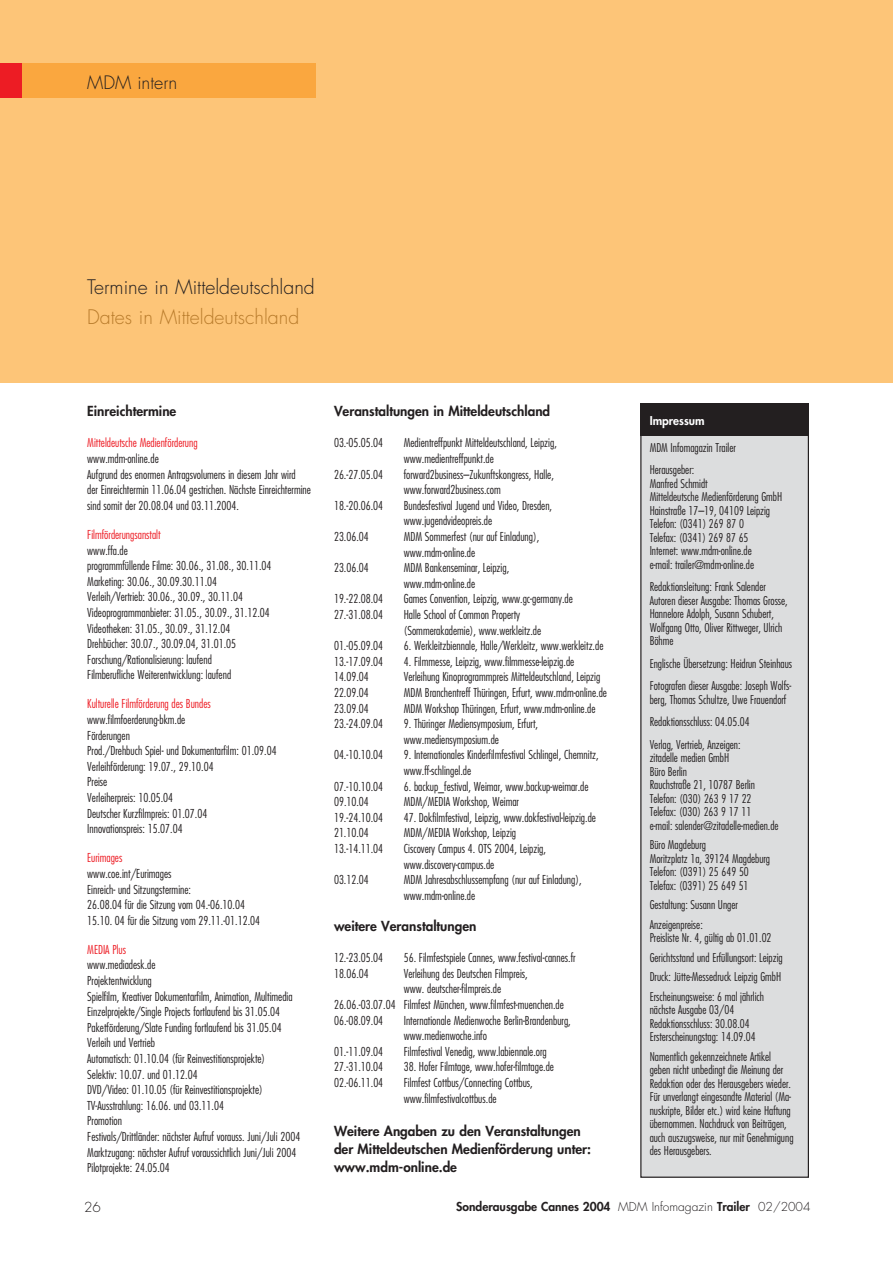
<style>
.page{position:relative;width:893px;height:1263px;background:#fff}
.page>*{position:absolute;margin:0;border:0;box-sizing:border-box;transform-origin:0 0}
.t1{font:300 19.5px "Futura";color:#231f20}
.t2{font:300 19.5px "Futura";color:#b97c2c}
.t3{font:300 18px "Futura";color:#231f20}
.t4{font:800 13.5px/18px "Futura";color:#231f20}
.t5{font:300 13.5px "Futura";color:#231f20}
.t6{font:300 condensed 12px/15.6px "Futura";color:#231f20}
.t7{font:300 condensed 12px "Futura";color:#ed1c24}
.t8{font:800 12px "Futura";color:#231f20}
.t9{font:300 condensed 11.85px/13.5px "Futura";color:#231f20}
.t10{font:800 11.85px "Futura";color:#fff}
.s1{font-weight:300}
</style>
<div class="page">
<div style="left:0;top:0;width:892px;height:383px;background:#fdc578"></div>
<div style="left:0;top:64px;width:315px;height:34px;background:#faa73f"></div>
<div style="left:0;top:64px;width:22px;height:34px;background:#ed1c24"></div>
<div style="left:641px;top:404px;width:167px;height:773px;background:#dcddde"></div>
<div style="left:640px;top:403px;width:169px;height:775px;border:1px solid #231f20"></div>
<div style="left:640px;top:403px;width:169px;height:33px;background:#231f20"></div>
<h2 class="t3" style="left:87px;top:74px;width:92px">MDM intern</h2>
<h1 class="t1" style="left:87px;top:278px;width:229px">Termine in Mitteldeutschland</h1>
<h1 class="t2" style="left:87px;top:308px;width:213px">Dates in Mitteldeutschland</h1>
<p class="t4" style="left:87px;top:403px;width:91px">Einreichtermine</p>
<p class="t7" style="left:87px;top:438px;width:112px">Mitteldeutsche Medienförderung</p>
<p class="t6" style="left:87px;top:452px;width:225px">www.mdm-online.de<br>Aufgrund des enormen Antragsvolumens in diesem Jahr wird<br>der Einreichtermin 11.06.04 gestrichen. Nächste Einreichtermine sind somit der 20.08.04 und 03.11.2004.</p>
<p class="t7" style="left:87px;top:529px;width:75px">Filmförderungsanstalt</p>
<p class="t6" style="left:87px;top:543px;width:186px">www.ffa.de<br>programmfüllende Filme: 30.06., 31.08., 30.11.04<br>Marketing: 30.06., 30.09.30.11.04<br>Verleih/Vertrieb: 30.06., 30.09., 30.11.04<br>Videoprogrammanbieter: 31.05., 30.09., 31.12.04<br>Videotheken: 31.05., 30.09., 31.12.04<br>Drehbücher: 30.07., 30.09.04, 31.01.05<br>Forschung/Rationalisierung: laufend<br>Filmberufliche Weiterentwicklung: laufend</p>
<p class="t7" style="left:87px;top:699px;width:125px">Kulturelle Filmförderung des Bundes</p>
<p class="t6" style="left:87px;top:713px;width:191px">www.filmfoerderung-bkm.de<br>Förderungen<br>Prod./Drehbuch Spiel- und Dokumentarfilm: 01.09.04<br>Verleihförderung: 19.07., 29.10.04<br>Preise<br>Verleiherpreis: 10.05.04<br>Deutscher Kurzfilmpreis: 01.07.04<br>Innovationspreis: 15.07.04</p>
<p class="t7" style="left:87px;top:853px;width:37px">Eurimages</p>
<p class="t6" style="left:87px;top:867px;width:174px">www.coe.int/Eurimages<br>Einreich- und Sitzungstermine:<br>26.08.04 für die Sitzung vom 04.-06.10.04<br>15.10. 04 für die Sitzung vom 29.11.-01.12.04</p>
<p class="t7" style="left:87px;top:944px;width:40px">MEDIA Plus</p>
<p class="t6" style="left:87px;top:958px;width:214px">www.mediadesk.de<br>Projektentwicklung<br>Spielfilm, Kreativer Dokumentarfilm, Animation, Multimedia Einzelprojekte/Single Projects fortlaufend bis 31.05.04<br>Paketförderung/Slate Funding fortlaufend bis 31.05.04<br>Verleih und Vertrieb<br>Automatisch: 01.10.04 (für Reinvestitionsprojekte)<br>Selektiv: 10.07. und 01.12.04<br>DVD/Video: 01.10.05 (für Reinvestitionsprojekte)<br>TV-Ausstrahlung: 16.06. und 03.11.04<br>Promotion<br>Festivals/Drittländer: nächster Aufruf vorauss. Juni/Juli 2004<br>Marktzugang: nächster Aufruf voraussichtlich Juni/Juli 2004<br>Pilotprojekte: 24.05.04</p>
<p class="t4" style="left:334px;top:403px;width:218px">Veranstaltungen in Mitteldeutschland</p>
<p class="t6" style="left:334px;top:436px;width:51px">03.-05.05.04</p>
<p class="t6" style="left:404px;top:436px;width:154px">Medientreffpunkt Mitteldeutschland, Leipzig, www.medientreffpunkt.de</p>
<p class="t6" style="left:334px;top:467px;width:51px">26.-27.05.04</p>
<p class="t6" style="left:404px;top:467px;width:152px">forward2business–Zukunftskongress, Halle, www.forward2business.com</p>
<p class="t6" style="left:334px;top:498px;width:51px">18.-20.06.04</p>
<p class="t6" style="left:404px;top:498px;width:150px">Bundesfestival Jugend und Video, Dresden, www.jugendvideopreis.de</p>
<p class="t6" style="left:334px;top:530px;width:36px">23.06.04</p>
<p class="t6" style="left:404px;top:530px;width:137px">MDM Sommerfest (nur auf Einladung), www.mdm-online.de</p>
<p class="t6" style="left:334px;top:561px;width:36px">23.06.04</p>
<p class="t6" style="left:404px;top:561px;width:107px">MDM Bankenseminar, Leipzig, www.mdm-online.de</p>
<p class="t6" style="left:334px;top:592px;width:51px">19.-22.08.04</p>
<p class="t6" style="left:404px;top:592px;width:171px">Games Convention, Leipzig, www.gc-germany.de</p>
<p class="t6" style="left:334px;top:608px;width:51px">27.-31.08.04</p>
<p class="t6" style="left:404px;top:608px;width:139px">Halle School of Common Property (Sommerakademie), www.werkleitz.de</p>
<p class="t6" style="left:334px;top:639px;width:51px">01.-05.09.04</p>
<p class="t6" style="left:404px;top:639px;width:201px">6. Werkleitzbiennale, Halle/Werkleitz, www.werkleitz.de</p>
<p class="t6" style="left:334px;top:654px;width:51px">13.-17.09.04</p>
<p class="t6" style="left:404px;top:654px;width:172px">4. Filmmesse, Leipzig, www.filmmesse-leipzig.de</p>
<p class="t6" style="left:334px;top:670px;width:36px">14.09.04</p>
<p class="t6" style="left:404px;top:670px;width:198px">Verleihung Kinoprogrammpreis Mitteldeutschland, Leipzig</p>
<p class="t6" style="left:334px;top:686px;width:36px">22.09.04</p>
<p class="t6" style="left:404px;top:686px;width:205px">MDM Branchentreff Thüringen, Erfurt, www.mdm-online.de</p>
<p class="t6" style="left:334px;top:701px;width:36px">23.09.04</p>
<p class="t6" style="left:404px;top:701px;width:193px">MDM Workshop Thüringen, Erfurt, www.mdm-online.de</p>
<p class="t6" style="left:334px;top:717px;width:51px">23.-24.09.04</p>
<p class="t6" style="left:404px;top:717px;width:136px">9. Thüringer Mediensymposium, Erfurt, www.mediensymposium.de</p>
<p class="t6" style="left:334px;top:748px;width:51px">04.-10.10.04</p>
<p class="t6" style="left:404px;top:748px;width:196px">9. Internationales Kinderfilmfestival Schlingel, Chemnitz, www.ff-schlingel.de</p>
<p class="t6" style="left:334px;top:779px;width:51px">07.-10.10.04</p>
<p class="t6" style="left:404px;top:779px;width:186px">6. backup_festival, Weimar, www.backup-weimar.de</p>
<p class="t6" style="left:334px;top:795px;width:36px">09.10.04</p>
<p class="t6" style="left:404px;top:795px;width:117px">MDM/MEDIA Workshop, Weimar</p>
<p class="t6" style="left:334px;top:810px;width:51px">19.-24.10.04</p>
<p class="t6" style="left:404px;top:810px;width:194px">47. Dokfilmfestival, Leipzig, www.dokfestival-leipzig.de</p>
<p class="t6" style="left:334px;top:826px;width:36px">21.10.04</p>
<p class="t6" style="left:404px;top:826px;width:114px">MDM/MEDIA Workshop, Leipzig</p>
<p class="t6" style="left:334px;top:842px;width:51px">13.-14.11.04</p>
<p class="t6" style="left:404px;top:842px;width:144px">Ciscovery Campus 4. OTS 2004, Leipzig, www.discovery-campus.de</p>
<p class="t6" style="left:334px;top:873px;width:36px">03.12.04</p>
<p class="t6" style="left:404px;top:873px;width:179px">MDM Jahresabschlussempfang (nur auf Einladung), www.mdm-online.de</p>
<p class="t4" style="left:334px;top:918px;width:144px">weitere Veranstaltungen</p>
<p class="t6" style="left:334px;top:951px;width:51px">12.-23.05.04</p>
<p class="t6" style="left:404px;top:951px;width:173px">56. Filmfestspiele Cannes, www.festival-cannes.fr</p>
<p class="t6" style="left:334px;top:966px;width:36px">18.06.04</p>
<p class="t6" style="left:404px;top:966px;width:125px">Verleihung des Deutschen Filmpreis,</p>
<p class="t6" style="left:404px;top:982px;width:99px">www. deutscher-filmpreis.de</p>
<p class="t6" style="left:334px;top:998px;width:231px">26.06.-03.07.04 Filmfest München, www.filmfest-muenchen.de</p>
<p class="t6" style="left:334px;top:1013px;width:51px">06.-08.09.04</p>
<p class="t6" style="left:404px;top:1013px;width:168px">Internationale Medienwoche Berlin-Brandenburg, www.medienwoche.info</p>
<p class="t6" style="left:334px;top:1044px;width:51px">01.-11.09.04</p>
<p class="t6" style="left:404px;top:1044px;width:145px">Filmfestival Venedig, www.labiennale.org</p>
<p class="t6" style="left:334px;top:1060px;width:51px">27.-31.10.04</p>
<p class="t6" style="left:404px;top:1060px;width:152px">38. Hofer Filmtage, www.hofer-filmtage.de</p>
<p class="t6" style="left:334px;top:1076px;width:51px">02.-06.11.04</p>
<p class="t6" style="left:404px;top:1076px;width:130px">Filmfest Cottbus/Connecting Cottbus, www.filmfestivalcottbus.de</p>
<p class="t4" style="left:334px;top:1123px;width:258px">Weitere Angaben zu den Veranstaltungen der Mitteldeutschen Medienförderung unter: www.mdm-online.de</p>
<p class="t10" style="left:649px;top:415px;width:57px">Impressum</p>
<p class="t9" style="left:649px;top:437px;width:88px;line-height:22.5px">MDM Infomagazin Trailer<br>Herausgeber:</p>
<p class="t9" style="left:649px;top:477px;width:134px">Manfred Schmidt<br>Mitteldeutsche Medienförderung GmbH<br>Hainstraße 17–19, 04109 Leipzig<br>Telefon: (0341) 269 87 0<br>Telefax: (0341) 269 87 65<br>Internet: www.mdm-online.de<br>e-mail: trailer@mdm-online.de</p>
<p class="t9" style="left:649px;top:581px;width:140px">Redaktionsleitung: Frank Salender<br>Autoren dieser Ausgabe: Thomas Grosse,<br>Hannelore Adolph, Susann Schubert,<br>Wolfgang Otto, Oliver Rittweger, Ulrich<br>Böhme</p>
<p class="t9" style="left:649px;top:653px;width:144px;line-height:22.5px">Englische Übersetzung: Heidrun Steinhaus<br>Fotografen dieser Ausgabe: Joseph Wolfs-</p>
<p class="t9" style="left:649px;top:689px;width:138px;line-height:22.5px">berg, Thomas Schultze, Uwe Frauendorf<br>Redaktionsschluss: 04.05.04<br>Verlag, Vertrieb, Anzeigen:</p>
<p class="t9" style="left:649px;top:752px;width:130px">zitadelle medien GmbH<br>Büro Berlin<br>Rauchstraße 21, 10787 Berlin<br>Telefon: (030) 263 9 17 22<br>Telefax: (030) 263 9 17 11<br>e-mail: salender@zitadelle-medien.de</p>
<p class="t9" style="left:649px;top:839px;width:122px">Büro Magdeburg<br>Moritzplatz 1a, 39124 Magdeburg<br>Telefon: (0391) 25 649 50<br>Telefax: (0391) 25 649 51</p>
<p class="t9" style="left:649px;top:896px;width:90px;line-height:19.5px">Gestaltung: Susann Unger<br>Anzeigenpreise:</p>
<p class="t9" style="left:649px;top:929px;width:134px;line-height:19.5px">Preisliste Nr. 4, gültig ab 01.01.02<br>Gerichtsstand und Erfüllungsort: Leipzig Druck: Jütte-Messedruck Leipzig GmbH Erscheinungsweise: 6 mal jährlich</p>
<p class="t9" style="left:649px;top:1004px;width:107px">nächste Ausgabe 03/04<br>Redaktionsschluss: 30.08.04<br>Ersterscheinungstag: 14.09.04</p>
<p class="t9" style="left:649px;top:1050px;width:145px">Namentlich gekennzeichnete Artikel geben nicht unbedingt die Meinung der Redaktion oder des Herausgebers wieder.<br>Für unverlangt eingesandte Material (Ma&shy;nuskripte, Bilder etc.) wird keine Haftung übernommen. Nachdruck von Beiträgen, auch auszugsweise, nur mit Genehmigung des Herausgebers.</p>
<p class="t5" style="left:84px;top:1201px;width:18px">26</p>
<p class="t8" style="left:456px;top:1201px;width:356px">Sonderausgabe Cannes 2004 <span class="s1">MDM Infomagazin</span> Trailer <span class="s1">02/2004</span></p>
</div>
